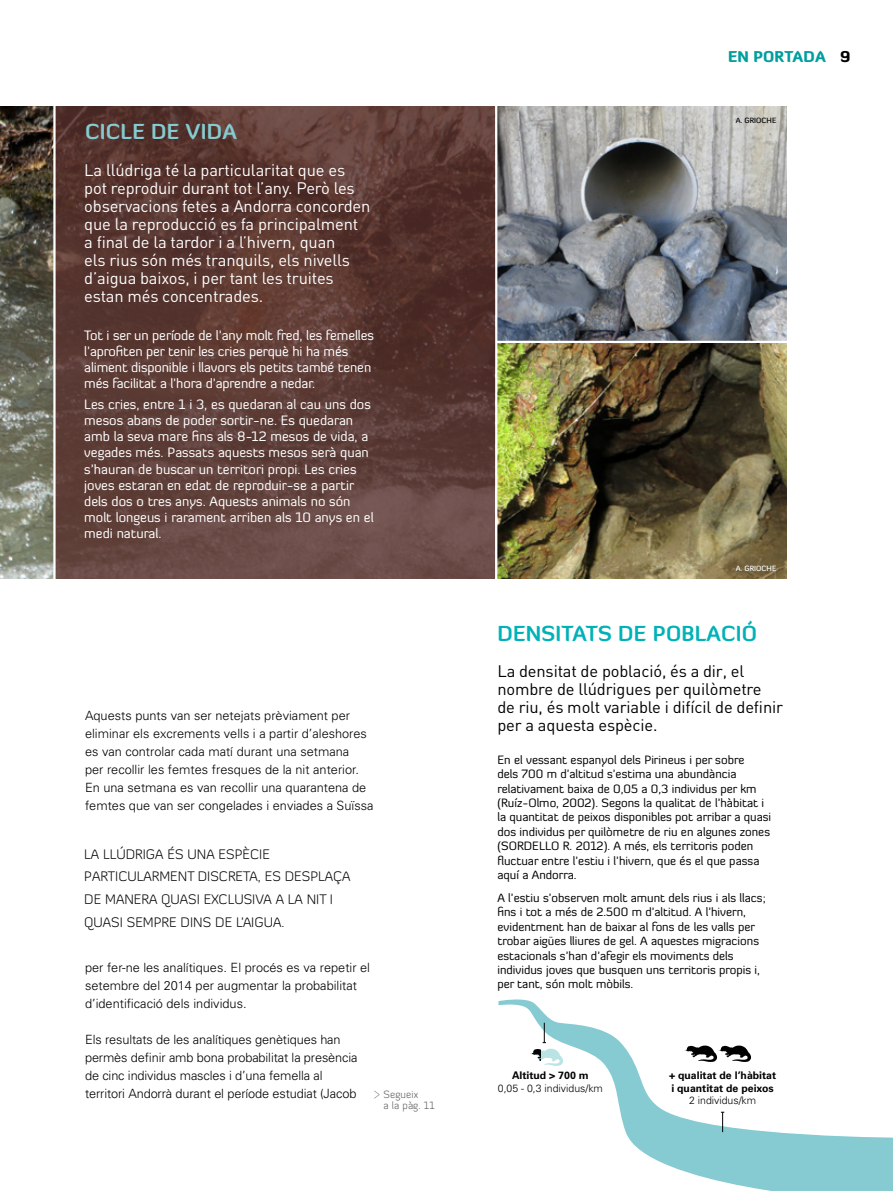
<style>
.page{position:relative;width:893px;height:1191px;background:#fff}
.page>*{position:absolute;margin:0;border:0;box-sizing:border-box;transform-origin:0 0}
.t1{font:700 21.15px "Diavlo";letter-spacing:.01em;color:#00b2b7}
.t2{font:700 21.15px "Diavlo";letter-spacing:.01em;color:#85cbd1}
.t3{font:16.5px/18px "DIN";letter-spacing:-.01em;color:#fff}
.t4{font:16.5px/18px "DIN";letter-spacing:-.01em;color:#000}
.t5{font:900 15px "Diavlo";letter-spacing:.01em;color:#009e9e}
.t6{font:300 13.8px/22.5px "Diavlo";color:#000}
.t7{font:13.5px/16.2px "Diavlo";color:#fff}
.t8{font:300 12.75px/18px "Univers";color:#000}
.t9{font:12px/14.4px "Diavlo";color:#000}
.t10{font:700 10.5px/12.6px "Univers LT Std";color:#000;text-align:center}
.t11{font:300 10.5px/12.6px "Univers LT Std";color:#000;text-align:center}
.t12{font:300 10.5px/10.5px "Diavlo";color:#58595b}
.t13{font:500 7.5px "Diavlo";color:#000}
.t14{font:500 7.5px "Diavlo";color:#fff}
.s1{color:#000}
.s2{font-weight:700}
.s3{font-weight:300}
</style>
<div class="page">
<svg style="left:498px;top:999px;width:395px;height:192px"></svg>
<img style="left:0;top:106px;width:787px;height:472px">
<hr style="left:495px;top:93px;width:2px;height:502px;background:#fff">
<hr style="left:496px;top:341px;width:294px;height:2px;background:#fff">
<svg style="left:56px;top:106px;width:439px;height:472px;background:#5c3c36"></svg>
<hr style="left:53px;top:93px;width:3px;height:502px;background:#fff">
<img style="left:541px;top:1046px;width:25px;height:21px">
<img style="left:720px;top:1043px;width:33px;height:20px">
<img style="left:684px;top:1043px;width:36px;height:20px">
<img style="left:531px;top:1046px;width:10px;height:21px">
<svg style="left:543px;top:1022px;width:3px;height:21px"></svg>
<svg style="left:721px;top:1111px;width:3px;height:21px"></svg>
<svg style="left:374px;top:1090px;width:5px;height:8px"></svg>
<p class="t2" style="left:85px;top:118px;width:153px">CICLE DE VIDA</p>
<p class="t3" style="left:84px;top:161px;width:288px">La llúdriga té la particularitat que es pot reproduir durant tot l’any. Però les observacions fetes a Andorra concorden que la reproducció es fa principalment a final de la tardor i a l’hivern, quan<br>els rius són més tranquils, els nivells d’aigua baixos, i per tant les truites estan més concentrades.</p>
<p class="t7" style="left:84px;top:326px;width:291px">Tot i ser un període de l’any molt fred, les femelles l’aprofiten per tenir les cries perquè hi ha més aliment disponible i llavors els petits també tenen més facilitat a l’hora d’aprendre a nedar.</p>
<p class="t7" style="left:84px;top:396px;width:291px">Les cries, entre 1 i 3, es quedaran al cau uns dos mesos abans de poder sortir-ne. Es quedaran amb la seva mare fins als 8-12 mesos de vida, a vegades més. Passats aquests mesos serà quan s’hauran de buscar un territori propi. Les cries joves estaran en edat de reproduir-se a partir dels dos o tres anys. Aquests animals no són molt longeus i rarament arriben als 10 anys en el medi natural.</p>
<p class="t8" style="left:85px;top:706px;width:290px">Aquests punts van ser netejats prèviament per eliminar els excrements vells i a partir d’aleshores es van controlar cada matí durant una setmana<br>per recollir les femtes fresques de la nit anterior.<br>En una setmana es van recollir una quarantena de femtes que van ser congelades i enviades a Suïssa</p>
<p class="t6" style="left:84px;top:842px;width:268px">LA LLÚDRIGA ÉS UNA ESPÈCIE<br>PARTICULARMENT DISCRETA, ES DESPLAÇA<br>DE MANERA QUASI EXCLUSIVA A LA NIT I<br>QUASI SEMPRE DINS DE L’AIGUA.</p>
<p class="t8" style="left:85px;top:959px;width:287px">per fer-ne les analítiques. El procés es va repetir el setembre del 2014 per augmentar la probabilitat d’identificació dels individus.</p>
<p class="t8" style="left:85px;top:1031px;width:274px">Els resultats de les analítiques genètiques han permès definir amb bona probabilitat la presència de cinc individus mascles i d’una femella al territori Andorrà durant el període estudiat (Jacob</p>
<p class="t12" style="left:383px;top:1089px;width:53px">SEGUEIX<br>A LA PÀG. 11</p>
<p class="t5" style="left:728px;top:47px;width:124px">EN PORTADA <span class="s1">9</span></p>
<p class="t13" style="left:736px;top:115px;width:20px">A. GRIOC</p>
<p class="t13" style="left:767px;top:115px;width:10px">HE</p>
<p class="t14" style="left:736px;top:563px;width:20px">A. GRIOC</p>
<p class="t14" style="left:767px;top:563px;width:10px">HE</p>
<p class="t1" style="left:497px;top:620px;width:261px">DENSITATS DE POBLACIÓ</p>
<p class="t4" style="left:497px;top:662px;width:287px">La densitat de població, és a dir, el nombre de llúdrigues per quilòmetre de riu, és molt variable i difícil de definir per a aquesta espècie.</p>
<p class="t9" style="left:497px;top:752px;width:275px">En el vessant espanyol dels Pirineus i per sobre<br>dels 700 m d’altitud s’estima una abundància relativament baixa de 0,05 a 0,3 individus per km (Ruíz-Olmo, 2002). Segons la qualitat de l’hàbitat i la quantitat de peixos disponibles pot arribar a quasi dos individus per quilòmetre de riu en algunes zones (SORDELLO R. 2012). A més, els territoris poden fluctuar entre l’estiu i l’hivern, que és el que passa aquí a Andorra.</p>
<p class="t9" style="left:497px;top:890px;width:270px">A l’estiu s’observen molt amunt dels rius i als llacs; fins i tot a més de 2.500 m d’altitud. A l’hivern, evidentment han de baixar al fons de les valls per trobar aigües lliures de gel. A aquestes migracions estacionals s’han d’afegir els moviments dels individus joves que busquen uns territoris propis i, per tant, són molt mòbils.</p>
<p class="t11" style="left:498px;top:1069px;width:107px"><span class="s2">Altitud &gt; 700 m<br></span>0,05 - 0,3 individus/km</p>
<p class="t10" style="left:669px;top:1069px;width:109px">+ qualitat de l’hàbitat i quantitat de peixos<br><span class="s3">2 individus/km</span></p>
</div>
